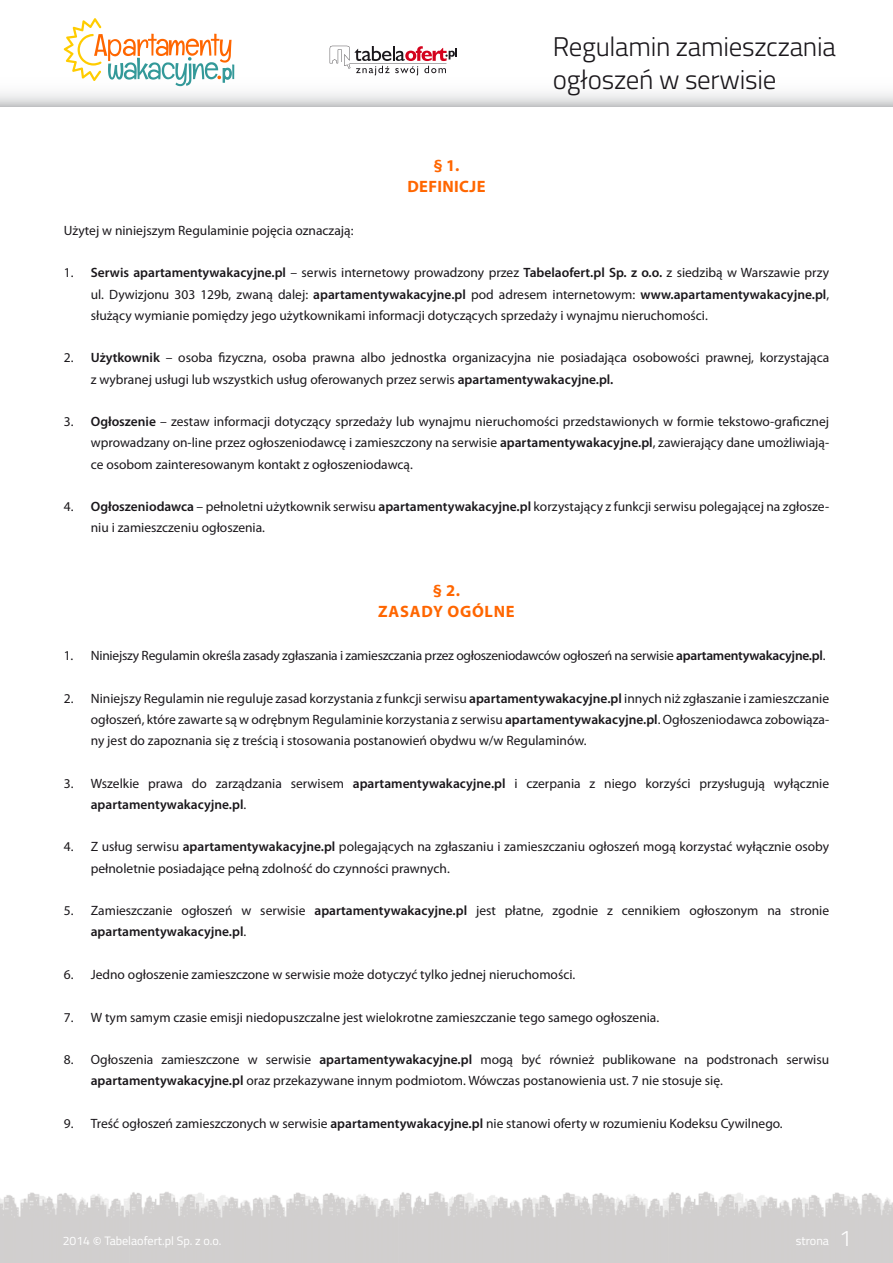
<style>
.page{position:relative;width:893px;height:1263px;background:#fff}
.page>*{position:absolute;margin:0;border:0;box-sizing:border-box;transform-origin:0 0}
.t1{font:300 27px/32.4px "Titillium Web";letter-spacing:-.01em;color:#1a171b}
.t2{font:700 16.5px/21.3px "Myriad Pro";letter-spacing:.04em;color:#f60;text-align:center}
.t3{font:700 16.5px/21.3px "Myriad Pro";letter-spacing:.02em;color:#f60;text-align:center}
.t4{font:13.5px/21.3px "Myriad Pro";color:#1a171b}
.t5{font:13.5px "Myriad Pro";letter-spacing:-.02em;color:#1a171b}
.t6{font:12.15px "Titillium Web";color:#fff}
.s1{font-weight:600}
.s2{font-size:13.95px}
.s3{font-weight:300;font-size:22.65px}
</style>
<div class="page">
<img style="left:0;top:1192px;width:893px;height:71px">
<svg style="left:0;top:60px;width:893px;height:46px"></svg>
<svg style="left:330px;top:46px;width:127px;height:30px"></svg>
<svg style="left:64px;top:18px;width:170px;height:68px"></svg>
<p class="t3" style="left:407px;top:154px;width:79px">§ 1.<br>DEFINICJE</p>
<h1 class="t1" style="left:553px;top:29px;width:285px">Regulamin zamieszczania ogłoszeń w serwisie</h1>
<p class="t4" style="left:64px;top:219px;width:291px">Użytej w niniejszym Regulaminie pojęcia oznaczają:</p>
<p class="t4" style="left:91px;top:262px;width:740px;text-align:justify;text-indent:-27px">1. <span class="s1">Serwis apartamentywakacyjne.pl</span> – serwis internetowy prowadzony przez <span class="s1">Tabelaofert.pl Sp. z o.o.</span> z siedzibą w Warszawie przy ul. Dywizjonu 303 129b, zwaną dalej: <span class="s1">apartamentywakacyjne.pl</span> pod adresem internetowym: <span class="s1">www.apartamentywakacyjne.pl</span>, służący wymianie pomiędzy jego użytkownikami informacji dotyczących sprzedaży i wynajmu nieruchomości.</p>
<p class="t4" style="left:91px;top:347px;width:740px;text-indent:-27px">2. <span class="s1">Użytkownik</span> – osoba fizyczna, osoba prawna albo jednostka organizacyjna nie posiadająca osobowości prawnej, korzystająca z wybranej usługi lub wszystkich usług oferowanych przez serwis <span class="s1">apartamentywakacyjne.pl.</span></p>
<p class="t4" style="left:91px;top:411px;width:740px;text-align:justify;text-indent:-27px">3. <span class="s1">Ogłoszenie</span> – zestaw informacji dotyczący sprzedaży lub wynajmu nieruchomości przedstawionych w formie tekstowo-graficznej wprowadzany on-line przez ogłoszeniodawcę i zamieszczony na serwisie <span class="s1">apartamentywakacyjne.pl</span>, zawierający dane umożliwiają&shy;ce osobom zainteresowanym kontakt z ogłoszeniodawcą.</p>
<p class="t4" style="left:91px;top:496px;width:740px;text-indent:-27px">4. <span class="s1">Ogłoszeniodawca</span> – pełnoletni użytkownik serwisu <span class="s1">apartamentywakacyjne.pl</span> korzystający z funkcji serwisu polegającej na zgłosze&shy;niu i zamieszczeniu ogłoszenia.</p>
<p class="t2" style="left:378px;top:579px;width:138px">§ 2.<br>ZASADY OGÓLNE</p>
<p class="t5" style="left:64px;top:647px;width:763px">1. Niniejszy Regulamin określa zasady zgłaszania i zamieszczania przez ogłoszeniodawców ogłoszeń na serwisie <span class="s1">apartamentywakacyjne.pl</span>.</p>
<p class="t4" style="left:91px;top:687px;width:740px;text-align:justify;text-indent:-27px">2. Niniejszy Regulamin nie reguluje zasad korzystania z funkcji serwisu <span class="s1">apartamentywakacyjne.pl</span> innych niż zgłaszanie i zamieszczanie ogłoszeń, które zawarte są w odrębnym Regulaminie korzystania z serwisu <span class="s1">apartamentywakacyjne.pl</span>. Ogłoszeniodawca zobowiąza&shy;ny jest do zapoznania się z treścią i stosowania postanowień obydwu w/w Regulaminów.</p>
<p class="t4" style="left:91px;top:772px;width:740px;text-indent:-27px">3. Wszelkie prawa do zarządzania serwisem <span class="s1">apartamentywakacyjne.pl</span> i czerpania z niego korzyści przysługują wyłącznie <span class="s1">apartamentywakacyjne.pl</span>.</p>
<p class="t4" style="left:91px;top:836px;width:740px;text-indent:-27px">4. Z usług serwisu <span class="s1">apartamentywakacyjne.pl</span> polegających na zgłaszaniu i zamieszczaniu ogłoszeń mogą korzystać wyłącznie osoby pełnoletnie posiadające pełną zdolność do czynności prawnych.</p>
<p class="t4" style="left:91px;top:900px;width:740px;text-indent:-27px">5. Zamieszczanie ogłoszeń w serwisie <span class="s1">apartamentywakacyjne.pl</span> jest płatne, zgodnie z cennikiem ogłoszonym na stronie <span class="s1">apartamentywakacyjne.pl</span>.</p>
<p class="t4" style="left:64px;top:963px;width:513px">6. Jedno ogłoszenie zamieszczone w serwisie może dotyczyć tylko jednej nieruchomości.</p>
<p class="t4" style="left:64px;top:1006px;width:597px">7. W tym samym czasie emisji niedopuszczalne jest wielokrotne zamieszczanie tego samego ogłoszenia.</p>
<p class="t4" style="left:91px;top:1049px;width:740px;text-indent:-27px">8. Ogłoszenia zamieszczone w serwisie <span class="s1">apartamentywakacyjne.pl</span> mogą być również publikowane na podstronach serwisu <span class="s1">apartamentywakacyjne.pl</span> oraz przekazywane innym podmiotom. Wówczas postanowienia ust. 7 nie stosuje się.</p>
<p class="t4" style="left:64px;top:1112px;width:720px">9. Treść ogłoszeń zamieszczonych w serwisie <span class="s1">apartamentywakacyjne.pl</span> nie stanowi oferty w rozumieniu Kodeksu Cywilnego.</p>
<p class="t6" style="left:63px;top:1232px;width:160px">2014 <span class="s2">©</span> Tabelaofert.pl Sp. z o.o.</p>
<p class="t6" style="left:796px;top:1232px;width:57px">strona <span class="s3">1</span></p>
</div>
